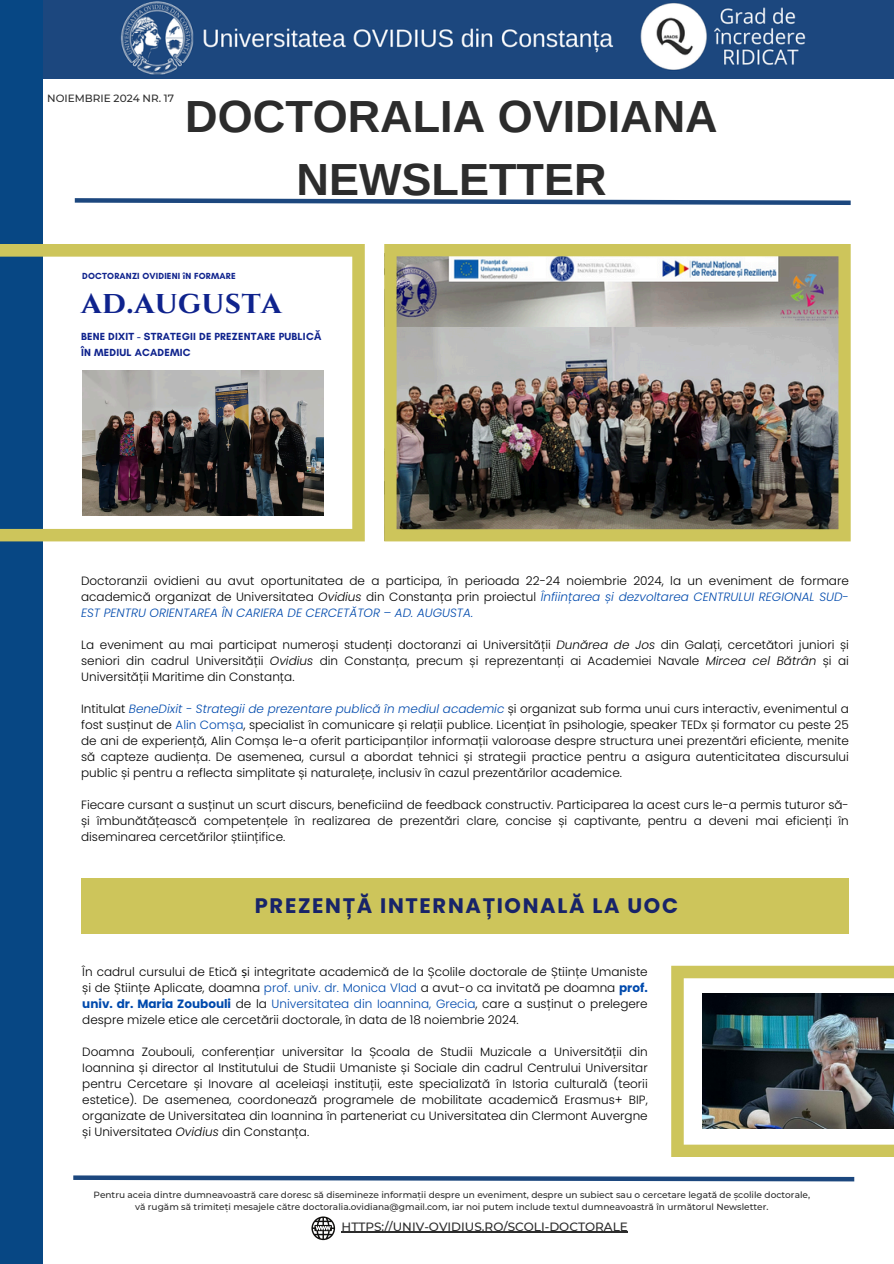
<style>
.page{position:relative;width:894px;height:1264px;background:#fff}
.page>*{position:absolute;margin:0;border:0;box-sizing:border-box;transform-origin:0 0}
.t1{font:700 45px "Arimo";color:#2c2c2c}
.t2{font:700 31.65px "Cinzel";letter-spacing:.02em;color:#0f238d}
.t3{font:700 21px "Poppins";letter-spacing:.08em;color:#182469}
.t4{font:300 12px/16px "Poppins";color:#000;text-align:justify}
.t5{font:500 12px "Montserrat";color:#2c2c2c}
.t6{font:700 10.5px/16.6px "Glacial Indifference";letter-spacing:.02em;color:#0f238d}
.t7{font:500 10.5px "Montserrat";color:#2c2c2c}
.t8{font:500 9px "Montserrat";color:#2c2c2c}
.t9{font:700 9px "Glacial Indifference";letter-spacing:.02em;color:#0f238d}
.s1{font-family:"Noto Sans"}
.s2{font-style:italic}
.s3{font-style:italic;color:#004aad}
.s4{color:#004aad}
.s5{font-family:"Noto Sans";font-weight:400}
.s6{font-weight:700;color:#004aad}
</style>
<div class="page">
<svg style="left:74px;top:198px;width:777px;height:7px"></svg>
<div style="left:0;top:0;width:893px;height:79px;background:#1c477e"></div>
<img style="left:120px;top:1px;width:686px;height:74px">
<svg style="left:311px;top:1216px;width:24px;height:24px"></svg>
<svg style="left:73px;top:1175px;width:782px;height:7px"></svg>
<svg style="left:42px;top:541px;width:5px;height:34px"></svg>
<div style="left:0;top:0;width:42px;height:1263px;background:#074784"></div>
<hr style="left:341px;top:1231px;width:286px;height:1px;background:#2c2c2c">
<div style="left:81px;top:878px;width:767px;height:56px;background:#cdc55b"></div>
<svg style="left:671px;top:965px;width:222px;height:191px"></svg>
<img style="left:702px;top:993px;width:191px;height:135px">
<img style="left:384px;top:244px;width:466px;height:297px">
<svg style="left:0;top:244px;width:364px;height:297px"></svg>
<h6 class="t7" style="left:47px;top:92px;width:128px">NOIEMBRIE 2024 NR. 17</h6>
<p class="t1" style="left:185px;top:92px;width:534px">DOCTORALIA OVIDIANA</p>
<p class="t1" style="left:296px;top:155px;width:311px">NEWSLETTER</p>
<h3 class="t9" style="left:82px;top:270px;width:155px">DOCTORANZI OVIDIENI îN FORMARE</h3>
<p class="t2" style="left:81px;top:282px;width:202px">AD.AUGUSTA</p>
<h5 class="t6" style="left:81px;top:327px;width:241px">BENE DIXIT - STRATEGII DE PREZENTARE PUBLIC<span class="s1">Ă<br></span>ÎN MEDIUL ACADEMIC</h5>
<h2 class="t4" style="left:81px;top:572px;width:769px">Doctoranzii ovidieni au avut oportunitatea de a participa, în perioada 22-24 noiembrie 2024, la un eveniment de formare academică organizat de Universitatea <span class="s2">Ovidius</span> din Constanța prin proiectul <span class="s3">Înființarea și dezvoltarea CENTRULUI REGIONAL SUD-EST PENTRU ORIENTAREA ÎN CARIERA DE CERCETĂTOR – AD. AUGUSTA.</span></h2>
<h6 class="t4" style="left:81px;top:636px;width:769px">La eveniment au mai participat numeroși studenți doctoranzi ai Universității <span class="s2">Dunărea de Jos</span> din Galați, cercetători juniori și seniori din cadrul Universității <span class="s2">Ovidius</span> din Constanța, precum și reprezentanți ai Academiei Navale <span class="s2">Mircea cel Bătrân</span> și ai Universității Maritime din Constanța.</h6>
<p class="t4" style="left:81px;top:700px;width:769px">Intitulat <span class="s3">BeneDixit - Strategii de prezentare publică în mediul academic</span> și organizat sub forma unui curs interactiv, evenimentul a fost susținut de <span class="s4">Alin Comșa</span>, specialist în comunicare și relații publice. Licențiat în psihologie, speaker TEDx și formator cu peste 25 de ani de experiență, Alin Comșa le-a oferit participanților informații valoroase despre structura unei prezentări eficiente, menite să capteze audiența. De asemenea, cursul a abordat tehnici și strategii practice pentru a asigura autenticitatea discursului public și pentru a reflecta simplitate și naturalețe, inclusiv în cazul prezentărilor academice.</p>
<p class="t4" style="left:81px;top:796px;width:769px">Fiecare cursant a susținut un scurt discurs, beneficiind de feedback constructiv. Participarea la acest curs le-a permis tuturor să&shy;și îmbunătățească competențele în realizarea de prezentări clare, concise și captivante, pentru a deveni mai eficienți în diseminarea cercetărilor științifice.</p>
<h5 class="t3" style="left:255px;top:891px;width:424px">PREZENȚĂ INTERNAȚIONALĂ LA UOC</h5>
<h5 class="t4" style="left:82px;top:963px;width:567px">În cadrul cursului de Etică <span class="s5">ṣ</span>i integritate academică de la Școlile doctorale de Științe Umaniste și de Științe Aplicate, doamna <span class="s4">prof. univ. dr. Monica Vlad</span> a avut-o ca invitată pe doamna <span class="s6">prof. univ. dr. Maria Zoubouli</span> de la <span class="s4">Universitatea din Ioannina, Grecia</span>, care a susținut o prelegere</h5>
<h5 class="t4" style="left:82px;top:1011px;width:437px">despre mizele etice ale cercetării doctorale, în data de 18 noiembrie 2024.</h5>
<h5 class="t4" style="left:82px;top:1043px;width:567px">Doamna Zoubouli, conferențiar universitar la Școala de Studii Muzicale a Universității din Ioannina și director al Institutului de Studii Umaniste și Sociale din cadrul Centrului Universitar pentru Cercetare și Inovare al aceleiași instituții, este specializată în Istoria culturală (teorii estetice). De asemenea, coordonează programele de mobilitate academică Erasmus+ BIP, organizate de Universitatea din Ioannina în parteneriat cu Universitatea din Clermont Auvergne și Universitatea <span class="s2">Ovidius</span> din Constanța.</h5>
<h1 class="t8" style="left:93px;top:1189px;width:718px">Pentru aceia dintre dumneavoastră care doresc să disemineze informații despre un eveniment, despre un subiect sau o cercetare legată de școlile doctorale,</h1>
<p class="t8" style="left:135px;top:1201px;width:634px">vă rugăm să trimiteți mesajele către doctoralia.ovidiana@gmail.com, iar noi putem include textul dumneavoastră în următorul Newsletter.</p>
<p class="t5" style="left:341px;top:1219px;width:288px">HTTPS://UNIV-OVIDIUS.RO/SCOLI-DOCTORALE</p>
</div>
